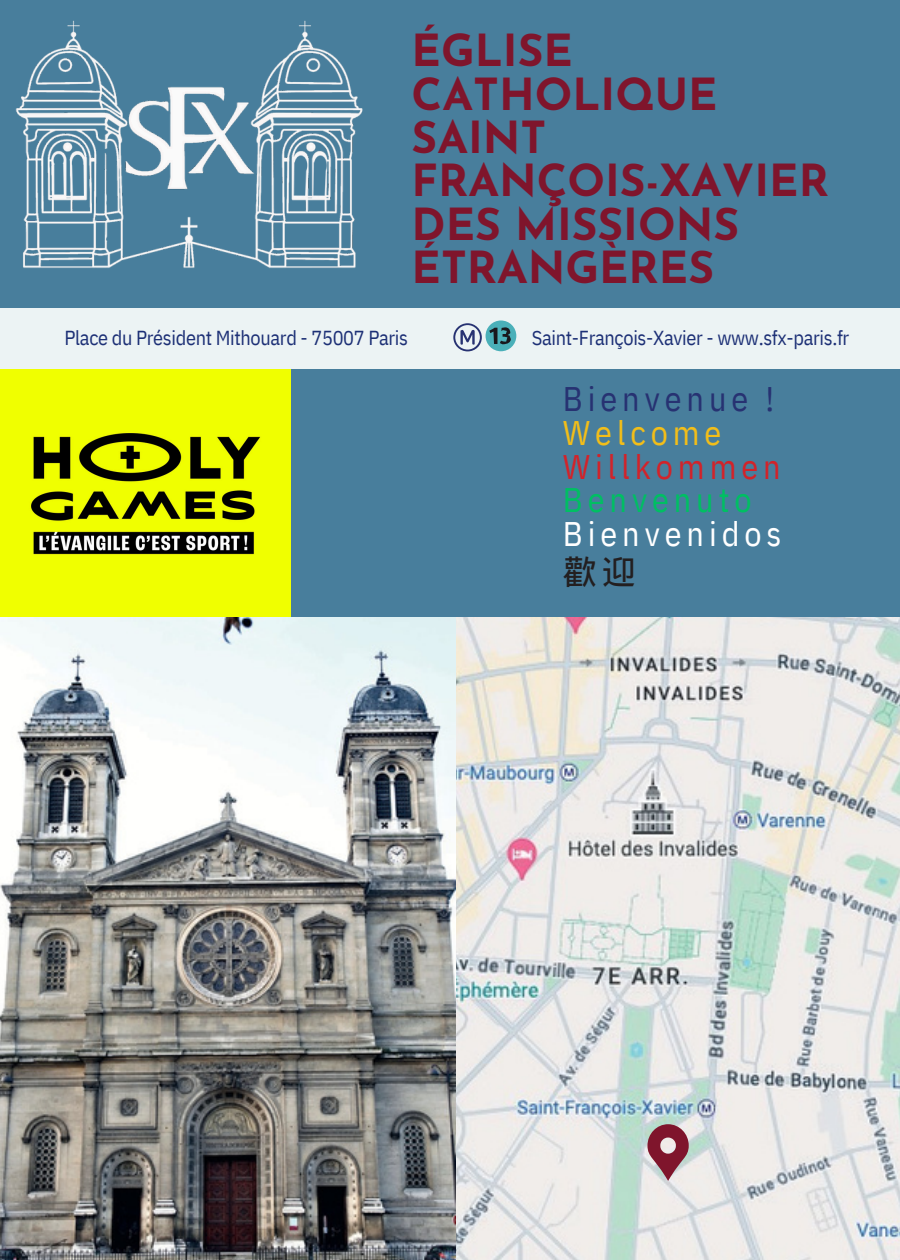
<style>
.page{position:relative;width:900px;height:1260px;background:#fff}
.page>*{position:absolute;margin:0;border:0;box-sizing:border-box;transform-origin:0 0}
.t1{font:700 44.25px/43.5px "Josefin Sans";color:#7f152c}
.t2{font:34px/33.8px "IBM Plex Sans Cond";letter-spacing:.145em;color:#fff}
.t3{font:34px "Wen Quan Yi Micro Hei";color:#231f20}
.t4{font:20.25px "IBM Plex Sans Cond";letter-spacing:-.015em;color:#1d3076}
.s1{color:#273272}
.s2{color:#f2be19}
.s3{color:#d2232a}
.s4{color:#00bf63}
</style>
<div class="page">
<img style="left:456px;top:617px;width:444px;height:643px">
<div style="left:0;top:0;width:900px;height:617px;background:#487e9c"></div>
<img style="left:0;top:368px;width:291px;height:249px">
<img style="left:0;top:617px;width:455px;height:643px">
<div style="left:0;top:308px;width:900px;height:60px;background:#ecf3f4"></div>
<svg style="left:453px;top:320px;width:64px;height:32px"></svg>
<img style="left:15px;top:20px;width:348px;height:248px">
<svg style="left:647px;top:1124px;width:42px;height:56px;background:#a8707b"></svg>
<p class="t1" style="left:412px;top:33px;width:419px">ÉGLISE<br>CATHOLIQUE<br>SAINT<br>FRANÇOIS-XAVIER<br>DES MISSIONS<br>ÉTRANGÈRES</p>
<h2 class="t4" style="left:65px;top:324px;width:345px">Place du Président Mithouard - 75007 Paris</h2>
<p class="t4" style="left:532px;top:324px;width:319px">Saint-François-Xavier - www.sfx-paris.fr</p>
<p class="t2" style="left:563px;top:382px;width:220px"><span class="s1">Bienvenue !<br></span><span class="s2">Welcome<br></span><span class="s3">Willkommen<br></span><span class="s4">Benvenuto<br></span>Bienvenidos</p>
<p class="t3" style="left:563px;top:552px;width:75px">歡迎</p>
</div>
